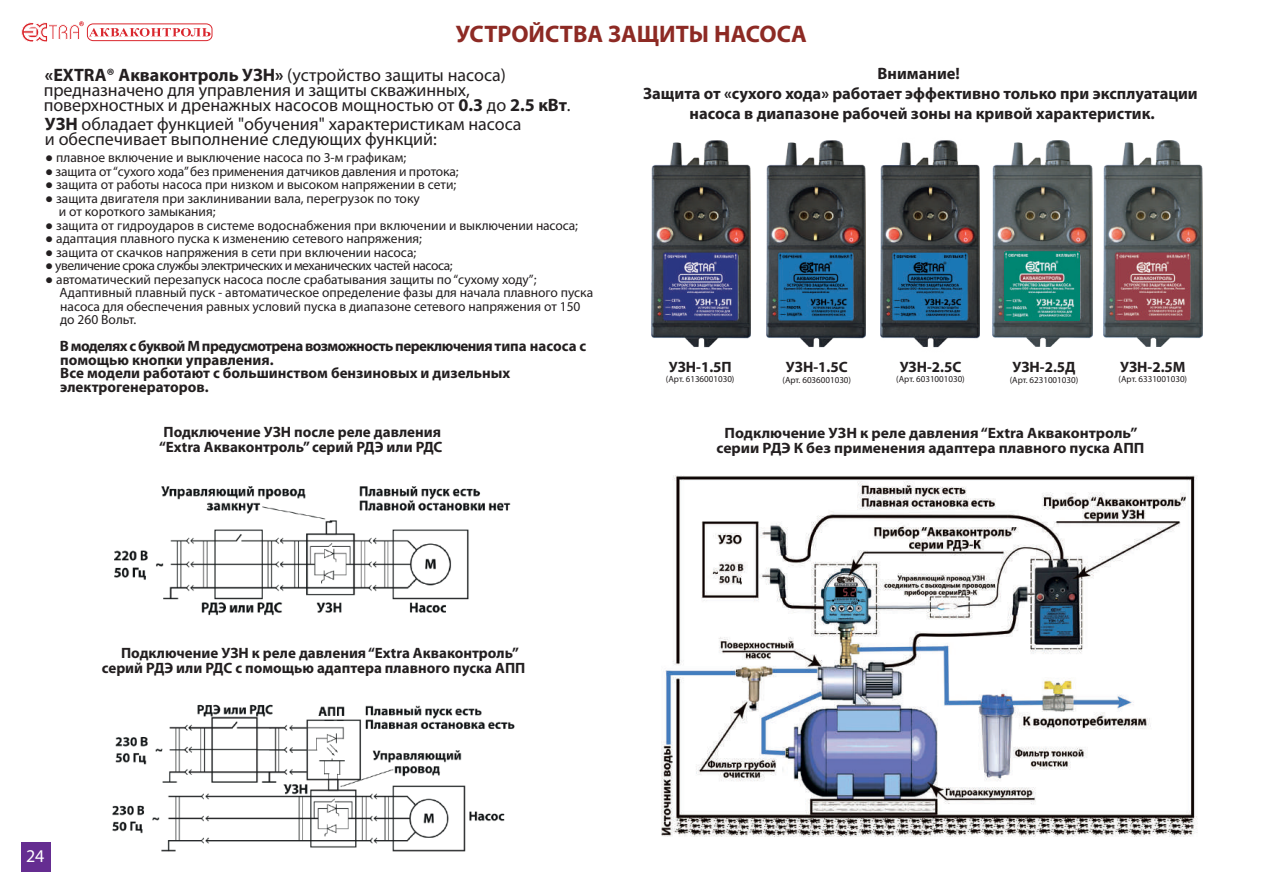
<style>
.page{position:relative;width:1263px;height:893px;background:#fff}
.page>*{position:absolute;margin:0;border:0;box-sizing:border-box;transform-origin:0 0}
.t1{font:700 24px "Myriad Pro";color:#8d2a24}
.t2{font:18px/15px "Myriad Pro";color:#231f20}
.t3{font:18px "Myriad Pro";color:#fff}
.t4{font:700 16.5px/19.8px "Myriad Pro";color:#231f20;text-align:center}
.t5{font:700 15px/13.5px "Myriad Pro";color:#231f20}
.t6{font:700 15px/15px "Myriad Pro";color:#231f20;text-align:center;scale:1.04 1}
.t7{font:13.5px/13.5px "Myriad Pro";color:#231f20}
.t8{font:13.5px "Myriad Pro";letter-spacing:-.035em;color:#231f20}
.t9{font:9px "Myriad Pro";color:#231f20}
.s1{font-weight:700}
.s2{font-family:"Arial";font-weight:700}
</style>
<div class="page">
<img style="left:651px;top:140px;width:99px;height:208px">
<img style="left:766px;top:140px;width:99px;height:208px">
<img style="left:880px;top:140px;width:99px;height:208px">
<img style="left:1103px;top:140px;width:100px;height:207px">
<img style="left:993px;top:140px;width:99px;height:207px">
<img style="left:1005px;top:252px;width:74px;height:68px">
<img style="left:661px;top:476px;width:537px;height:361px">
<div style="left:21px;top:842px;width:30px;height:30px;background:#652d91"></div>
<img style="left:114px;top:486px;width:397px;height:130px">
<img style="left:112px;top:704px;width:403px;height:148px">
<svg style="left:21px;top:21px;width:190px;height:21px"></svg>
<h1 class="t1" style="left:456px;top:18px;width:353px">УСТРОЙСТВА ЗАЩИТЫ НАСОСА</h1>
<h2 class="t2" style="left:44px;top:67px;width:528px"><span class="s1">«EXTRA® Акваконтроль УЗН»</span> (устройство защиты насоса) предназначено для управления и защиты скважинных, поверхностных и дренажных насосов мощностью от <span class="s1">0.3</span> до <span class="s1">2.5 кВт</span>.</h2>
<h2 class="t2" style="left:45px;top:117px;width:478px"><span class="s1">УЗН</span> обладает функцией "обучения" характеристикам насоса и обеспечивает выполнение следующих функций:</h2>
<p class="t7" style="left:45px;top:151px;width:363px"><span class="s2">●</span> плавное включение и выключение насоса по 3-м графикам;</p>
<p class="t7" style="left:45px;top:164px;width:415px"><span class="s2">●</span> защита от “сухого хода” без применения датчиков давления и протока;</p>
<p class="t7" style="left:45px;top:178px;width:413px"><span class="s2">●</span> защита от работы насоса при низком и высоком напряжении в сети;</p>
<p class="t7" style="left:59px;top:191px;width:363px;text-indent:-14px"><span class="s2">●</span> защита двигателя при заклинивании вала, перегрузок по току и от короткого замыкания;</p>
<p class="t7" style="left:45px;top:218px;width:534px"><span class="s2">●</span> защита от гидроударов в системе водоснабжения при включении и выключении насоса;</p>
<p class="t7" style="left:45px;top:232px;width:378px"><span class="s2">●</span> адаптация плавного пуска к изменению сетевого напряжения;</p>
<p class="t7" style="left:45px;top:245px;width:373px"><span class="s2">●</span> защита от скачков напряжения в сети при включении насоса;</p>
<p class="t8" style="left:45px;top:257px;width:409px"><span class="s2">●</span> увеличение срока службы электрических и механических частей насоса;</p>
<p class="t7" style="left:59px;top:272px;width:535px;text-indent:-14px"><span class="s2">●</span> автоматический перезапуск насоса после срабатывания защиты по “сухому ходу”; Адаптивный плавный пуск - автоматическое определение фазы для начала плавного пуска насоса для обеспечения равных условий пуска в диапазоне сетевого напряжения от 150 до 260 Вольт.</p>
<p class="t5" style="left:60px;top:339px;width:528px">В моделях с буквой М предусмотрена возможность переключения типа насоса с помощью кнопки управления.<br>Все модели работают с большинством бензиновых и дизельных электрогенераторов.</p>
<p class="t4" style="left:643px;top:63px;width:556px">Внимание!<br>Защита от «сухого хода» работает эффективно только при эксплуатации насоса в диапазоне рабочей зоны на кривой характеристик.</p>
<p class="t5" style="left:669px;top:359px;width:64px">УЗН-1.5П</p>
<p class="t9" style="left:666px;top:374px;width:70px">(Арт. 6136001030)</p>
<p class="t5" style="left:786px;top:360px;width:63px">УЗН-1.5С</p>
<p class="t9" style="left:782px;top:374px;width:70px">(Арт. 6036001030)</p>
<p class="t5" style="left:900px;top:359px;width:63px">УЗН-2.5С</p>
<p class="t9" style="left:896px;top:374px;width:70px">(Арт. 6031001030)</p>
<p class="t5" style="left:1012px;top:360px;width:65px">УЗН-2.5Д</p>
<p class="t9" style="left:1010px;top:374px;width:70px">(Арт. 6231001030)</p>
<p class="t5" style="left:1120px;top:359px;width:67px">УЗН-2.5М</p>
<p class="t9" style="left:1118px;top:374px;width:70px">(Арт. 6331001030)</p>
<p class="t5" style="left:159px;top:424px;width:285px;line-height:15px">Подключение УЗН после реле давления “Extra Акваконтроль” серий РДЭ или РДС</p>
<p class="t6" style="left:716px;top:424px;width:413px">Подключение УЗН к реле давления “Extra Акваконтроль” серии РДЭ К без применения адаптера плавного пуска АПП</p>
<p class="t5" style="left:102px;top:645px;width:425px;line-height:15px;text-indent:19px">Подключение УЗН к реле давления “Extra Акваконтроль” серий РДЭ или РДС с помощью адаптера плавного пуска АПП</p>
<h2 class="t3" style="left:26px;top:844px;width:20px">24</h2>
</div>
